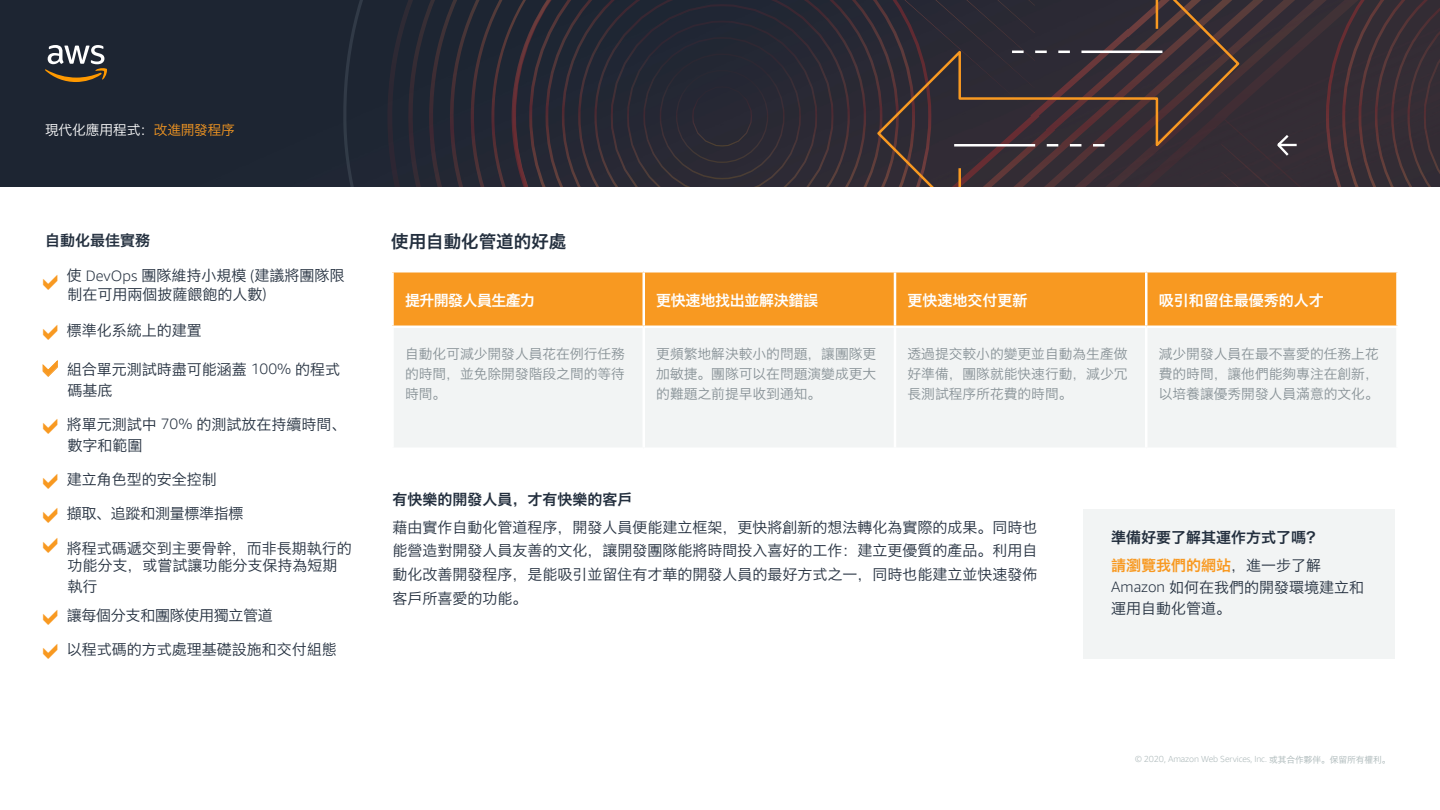
<style>
.page{position:relative;width:1440px;height:810px;background:#fff}
.page>*{position:absolute;margin:0;border:0;box-sizing:border-box;transform-origin:0 0}
.head{font:17.5px "Hiragino Sans GB W6";color:#232f3e}
.body_copy_green_rule{font:15px/23.8px "Hiragino Sans GB W3";color:#232f3e;text-align:justify}
.body_bullets{font:15px/21.2px "Hiragino Sans GB W3";color:#232f3e}
.body_bullets-2{font:15px "Hiragino Sans GB W3";letter-spacing:-.02em;color:#232f3e}
.subhead{font:15px "Hiragino Sans GB W6";color:#232f3e}
.body_copy_green_rule-2{font:15px "Hiragino Sans GB W6";color:#fff}
.body_copy_green_rule-3{font:15px "Hiragino Sans GB W6";color:#232f3e}
.body_copy_green_rule-4{font:15px "Hiragino Sans GB W6";letter-spacing:-.02em;color:#fff}
.body_copy_green_rule-5{font:15px "Hiragino Sans GB W6";letter-spacing:-.04em;color:#fff}
.body_copy_green_rule-6{font:13.75px/20px "Hiragino Sans GB W3";color:#879196;text-align:justify}
.t1{font:13.75px "Hiragino Sans GB W3";letter-spacing:-.01em;color:#fff}
.t2{font:300 8.75px "Amazon Ember";letter-spacing:-.01em;color:#aab7b8}
.s1{color:#f89921}
.s2{font-family:"Amazon Ember";font-weight:300}
.s3{font-family:"Hiragino Sans GB W6";color:#f89921}
.s4{font-family:"Hiragino Sans GB W3";font-weight:400}
</style>
<div class="page">
<div style="left:0;top:128px;width:341px;height:59px;background:#1d2532"></div>
<div style="left:0;top:0;width:341px;height:128px;background:#1d2532"></div>
<svg style="left:502px;top:0;width:938px;height:187px;background:#2e2a34"></svg>
<div style="left:692px;top:86px;width:60px;height:60px;border:1px solid #fff;border-radius:50%"></div>
<svg style="left:341px;top:0;width:161px;height:187px;background:#232733"></svg>
<svg style="left:875px;top:0;width:367px;height:187px;background:#3d3035"></svg>
<div style="left:392px;top:271px;width:252px;height:56px;background:#f89921"></div>
<div style="left:644px;top:272px;width:754px;height:54px;background:#f89921"></div>
<div style="left:394px;top:328px;width:1002px;height:119px;background:#f2f4f4"></div>
<hr style="left:391px;top:270px;width:253px;height:2px;background:#fff">
<hr style="left:391px;top:273px;width:3px;height:53px;background:#fff">
<hr style="left:642px;top:273px;width:3px;height:53px;background:#fff">
<hr style="left:894px;top:273px;width:2px;height:53px;background:#fff">
<hr style="left:1145px;top:273px;width:3px;height:53px;background:#fff">
<hr style="left:1396px;top:273px;width:3px;height:53px;background:#fff">
<hr style="left:391px;top:326px;width:253px;height:2px;background:#fff">
<hr style="left:642px;top:328px;width:3px;height:120px;background:#fff">
<hr style="left:894px;top:328px;width:2px;height:120px;background:#fff">
<hr style="left:1145px;top:328px;width:3px;height:120px;background:#fff">
<svg style="left:1273px;top:132px;width:26px;height:26px"></svg>
<div style="left:1084px;top:509px;width:311px;height:150px;background:#f2f4f4"></div>
<svg style="left:45px;top:45px;width:63px;height:37px;background:#645e57"></svg>
<p class="t1" style="left:45px;top:121px;width:192px">現代化應用程式：<span class="s1">改進開發程序</span></p>
<p class="subhead" style="left:45px;top:230px;width:106px">自動化最佳實務</p>
<p class="body_bullets" style="left:67px;top:266px;width:279px;line-height:18.8px">使 <span class="s2">DevOps</span> 團隊維持小規模 <span class="s2">(</span>建議將團隊限制在可用兩個披薩餵飽的人數<span class="s2">)</span></p>
<p class="body_bullets" style="left:67px;top:320px;width:136px">標準化系統上的建置</p>
<p class="body_bullets" style="left:67px;top:358px;width:275px">組合單元測試時盡可能涵蓋 <span class="s2">100%</span> 的程式碼基底</p>
<p class="body_bullets" style="left:67px;top:413px;width:281px">將單元測試中 <span class="s2">70%</span> 的測試放在持續時間、數字和範圍</p>
<p class="body_bullets" style="left:67px;top:468px;width:151px">建立角色型的安全控制</p>
<p class="body_bullets-2" style="left:67px;top:504px;width:178px">擷取、追蹤和測量標準指標</p>
<p class="body_bullets" style="left:67px;top:539px;width:287px;line-height:17.5px">將程式碼遞交到主要骨幹，而非長期執行的功能分支，或嘗試讓功能分支保持為短期</p>
<p class="body_bullets" style="left:68px;top:576px;width:31px">執行</p>
<p class="body_bullets-2" style="left:67px;top:606px;width:208px">讓每個分支和團隊使用獨立管道</p>
<p class="body_bullets" style="left:67px;top:638px;width:271px">以程式碼的方式處理基礎設施和交付組態</p>
<p class="head" style="left:391px;top:229px;width:176px">使用自動化管道的好處</p>
<p class="body_copy_green_rule-5" style="left:405px;top:290px;width:132px">提升開發人員生產力</p>
<p class="body_copy_green_rule-4" style="left:656px;top:290px;width:163px">更快速地找出並解決錯誤</p>
<p class="body_copy_green_rule-2" style="left:908px;top:290px;width:121px">更快速地交付更新</p>
<p class="body_copy_green_rule-2" style="left:1159px;top:290px;width:166px">吸引和留住最優秀的人才</p>
<p class="body_copy_green_rule-6" style="left:405px;top:343px;width:221px">自動化可減少開發人員花在例行任務的時間，並免除開發階段之間的等待時間。</p>
<p class="body_copy_green_rule-6" style="left:656px;top:343px;width:221px">更頻繁地解決較小的問題，讓團隊更加敏捷。團隊可以在問題演變成更大的難題之前提早收到通知。</p>
<p class="body_copy_green_rule-6" style="left:908px;top:343px;width:221px">透過提交較小的變更並自動為生產做好準備，團隊就能快速行動，減少冗長測試程序所花費的時間。</p>
<p class="body_copy_green_rule-6" style="left:1159px;top:343px;width:221px">減少開發人員在最不喜愛的任務上花費的時間，讓他們能夠專注在創新，以培養讓優秀開發人員滿意的文化。</p>
<p class="subhead" style="left:392px;top:490px;width:241px">有快樂的開發人員，才有快樂的客戶</p>
<p class="body_copy_green_rule" style="left:392px;top:515px;width:646px">藉由實作自動化管道程序，開發人員便能建立框架，更快將創新的想法轉化為實際的成果。同時也能營造對開發人員友善的文化，讓開發團隊能將時間投入喜好的工作：建立更優質的產品。利用自動化改善開發程序，是能吸引並留住有才華的開發人員的最好方式之一，同時也能建立並快速發佈客戶所喜愛的功能。</p>
<p class="body_copy_green_rule-3" style="left:1111px;top:527px;width:211px">準備好要了解其運作方式了嗎？</p>
<p class="body_copy_green_rule" style="left:1111px;top:555px;width:254px;line-height:21.2px;text-align:left"><span class="s3">請瀏覽我們的網站</span>，進一步了解<br><span class="s2">Amazon</span> 如何在我們的開發環境建立和運用自動化管道。</p>
<p class="t2" style="left:1135px;top:754px;width:257px">© 2020, Amazon Web Services, Inc. <span class="s4">或其合作夥伴。保留所有權利。</span></p>
</div>
